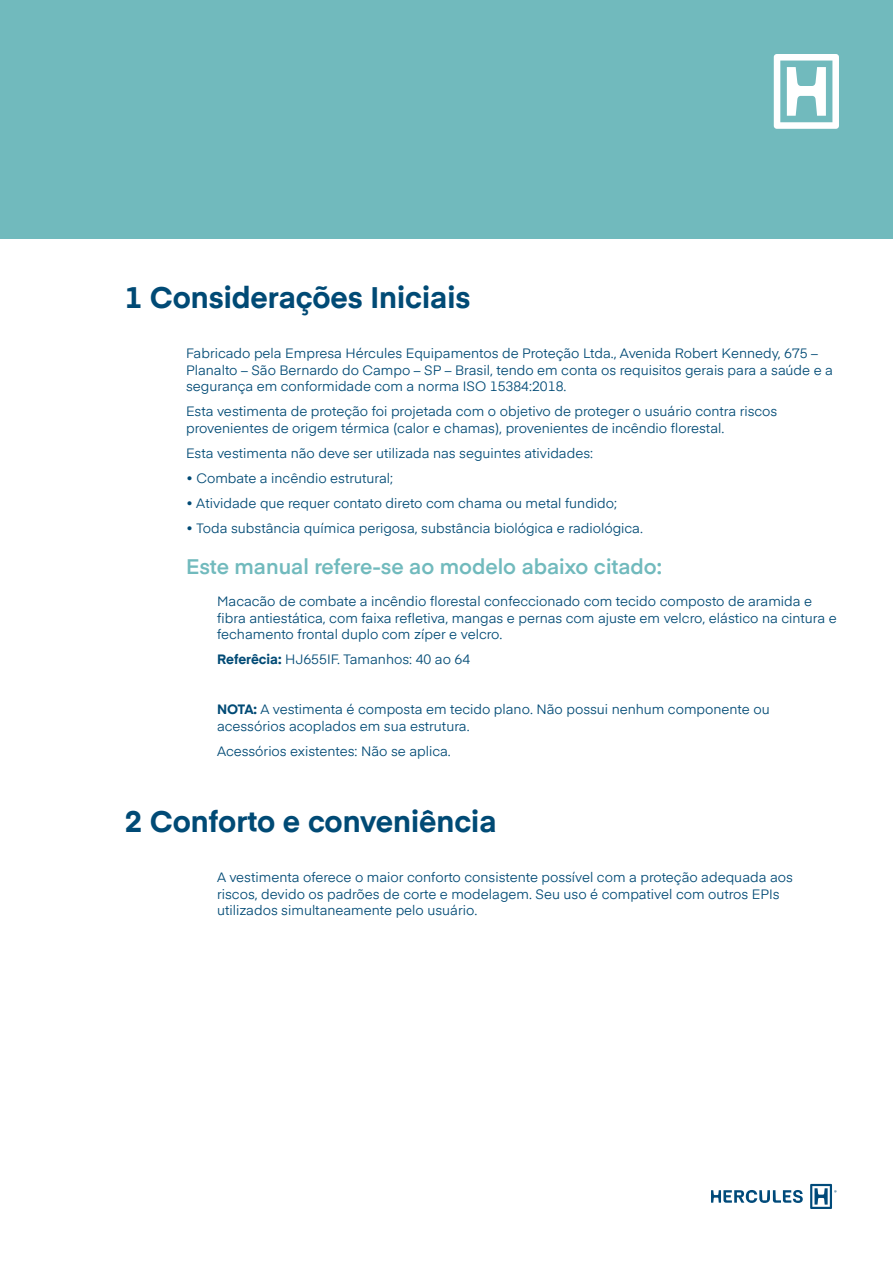
<style>
.page{position:relative;width:893px;height:1263px;background:#fff}
.page>*{position:absolute;margin:0;border:0;box-sizing:border-box;transform-origin:0 0}
.t1{font:700 29.7px "Eina 01";color:#004a75}
.t2{font:600 21px "Eina 01";color:#71babd}
.t3{font:13.5px/16.5px "Eina 01";color:#004a75}
.s1{font-weight:700}
</style>
<div class="page">
<div style="left:0;top:0;width:893px;height:238px;background:#71babd"></div>
<svg style="left:774px;top:54px;width:65px;height:75px"></svg>
<svg style="left:711px;top:1190px;width:92px;height:13px"></svg>
<svg style="left:810px;top:1184px;width:26px;height:25px"></svg>
<h1 class="t1" style="left:125px;top:275px;width:347px">1 Considerações Iniciais</h1>
<p class="t3" style="left:186px;top:344px;width:648px">Fabricado pela Empresa Hércules Equipamentos de Proteção Ltda., Avenida Robert Kennedy, 675 –<br>Planalto – São Bernardo do Campo – SP – Brasil, tendo em conta os requisitos gerais para a saúde e a segurança em conformidade com a norma ISO 15384:2018.</p>
<p class="t3" style="left:186px;top:402px;width:593px">Esta vestimenta de proteção foi projetada com o objetivo de proteger o usuário contra riscos provenientes de origem térmica (calor e chamas), provenientes de incêndio florestal.</p>
<p class="t3" style="left:186px;top:444px;width:408px">Esta vestimenta não deve ser utilizada nas seguintes atividades:</p>
<p class="t3" style="left:186px;top:469px;width:209px">• Combate a incêndio estrutural;</p>
<p class="t3" style="left:186px;top:494px;width:433px">• Atividade que requer contato direto com chama ou metal fundido;</p>
<p class="t3" style="left:186px;top:519px;width:458px">• Toda substância química perigosa, substância biológica e radiológica.</p>
<h2 class="t2" style="left:186px;top:551px;width:477px">Este manual refere-se ao modelo abaixo citado:</h2>
<p class="t3" style="left:217px;top:592px;width:621px">Macacão de combate a incêndio florestal confeccionado com tecido composto de aramida e fibra antiestática, com faixa refletiva, mangas e pernas com ajuste em velcro, elástico na cintura e fechamento frontal duplo com zíper e velcro.</p>
<p class="t3" style="left:217px;top:650px;width:255px"><span class="s1">Referêcia:</span> HJ655IF. Tamanhos: 40 ao 64</p>
<p class="t3" style="left:217px;top:700px;width:554px"><span class="s1">NOTA:</span> A vestimenta é composta em tecido plano. Não possui nenhum componente ou acessórios acoplados em sua estrutura.</p>
<p class="t3" style="left:217px;top:741px;width:235px">Acessórios existentes: Não se aplica.</p>
<h1 class="t1" style="left:125px;top:799px;width:373px">2 Conforto e conveniência</h1>
<p class="t3" style="left:217px;top:868px;width:577px">A vestimenta oferece o maior conforto consistente possível com a proteção adequada aos riscos, devido os padrões de corte e modelagem. Seu uso é compativel com outros EPIs utilizados simultaneamente pelo usuário.</p>
</div>
